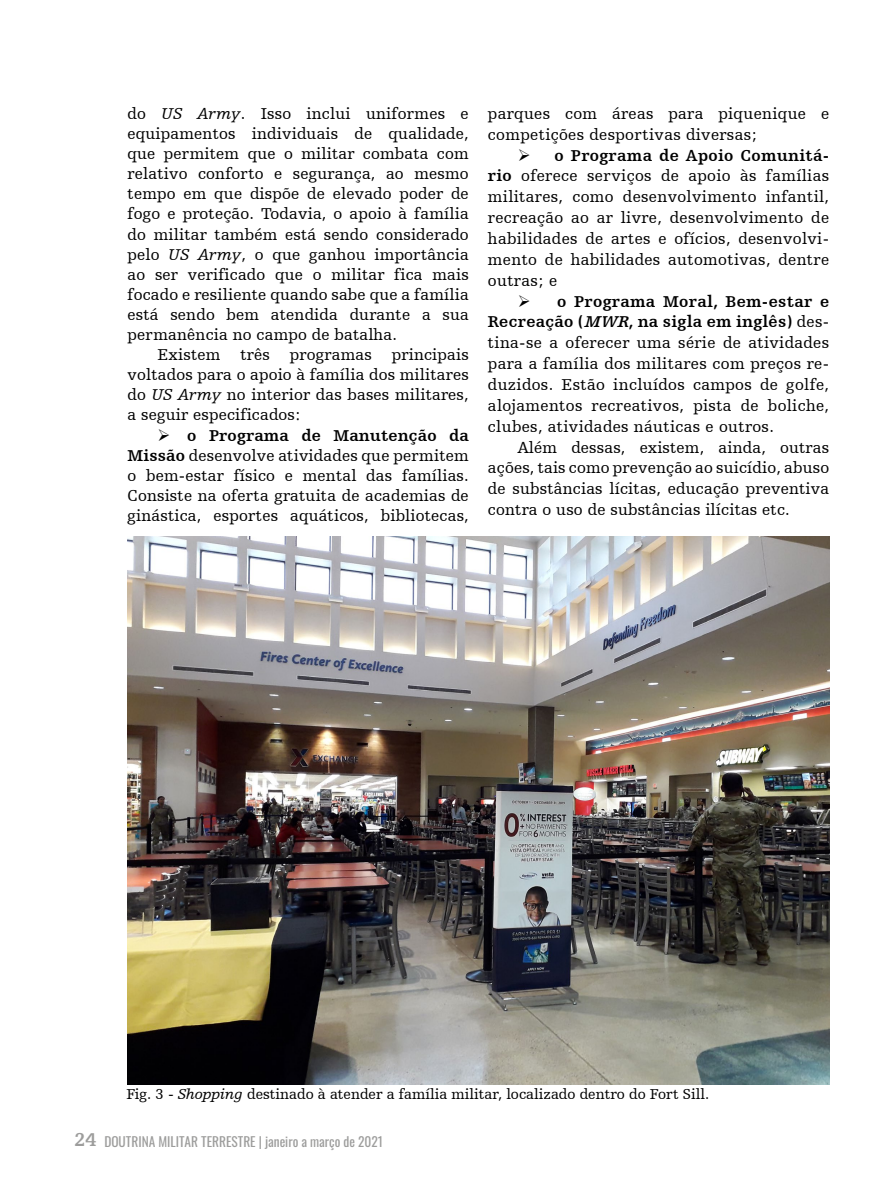
<style>
.page{position:relative;width:893px;height:1191px;background:#fff}
.page>*{position:absolute;margin:0;border:0;box-sizing:border-box;transform-origin:0 0}
.t1{font:16.5px/20.1px "Humanist Slabserif 712 BT";letter-spacing:.01em;color:#000;text-align:justify}
.t2{font:15px "Humanist Slabserif 712 BT";color:#000}
.t3{font:13.35px "Oswald";color:#9d9d9c}
.s1{font-style:italic}
.s2{font-weight:700}
.s3{font-weight:700;font-style:italic}
.s4{font-family:"Humanist Slabserif 712 BT";font-weight:700;font-size:19.5px}
</style>
<div class="page">
<img style="left:128px;top:537px;width:701px;height:547px">
<p class="t1" style="left:128px;top:103px;width:343px">do <span class="s1">US Army</span>. Isso inclui uniformes e equipamentos individuais de qualidade, que permitem que o militar combata com relativo conforto e segurança, ao mesmo tempo em que dispõe de elevado poder de fogo e proteção. Todavia, o apoio à família do militar também está sendo considerado pelo <span class="s1">US Army</span>, o que ganhou importância ao ser verificado que o militar fica mais focado e resiliente quando sabe que a família está sendo bem atendida durante a sua permanência no campo de batalha.</p>
<p class="t1" style="left:128px;top:344px;width:343px;text-indent:30px">Existem três programas principais voltados para o apoio à família dos militares do <span class="s1">US Army</span> no interior das bases militares, a seguir especificados:</p>
<p class="t1" style="left:128px;top:425px;width:343px;text-indent:30px">➢ <span class="s2">o Programa de Manutenção da Missão</span> desenvolve atividades que permitem o bem-estar físico e mental das famílias.<br>Consiste na oferta gratuita de academias de ginástica, esportes aquáticos, bibliotecas,</p>
<p class="t1" style="left:488px;top:103px;width:343px;line-height:20.9px">parques com áreas para piquenique e competições desportivas diversas;</p>
<p class="t1" style="left:488px;top:144px;width:343px;line-height:20.9px;text-indent:30px">➢ <span class="s2">o Programa de Apoio Comunitá&shy;rio</span> oferece serviços de apoio às famílias militares, como desenvolvimento infantil, recreação ao ar livre, desenvolvimento de habilidades de artes e ofícios, desenvolvi&shy;mento de habilidades automotivas, dentre outras; e</p>
<p class="t1" style="left:488px;top:290px;width:343px;line-height:20.9px;text-indent:30px">➢ <span class="s2">o Programa Moral, Bem-estar e Recreação (</span><span class="s3">MWR</span><span class="s2">, na sigla em inglês)</span> des&shy;tina-se a oferecer uma série de atividades para a família dos militares com preços re&shy;duzidos. Estão incluídos campos de golfe, alojamentos recreativos, pista de boliche, clubes, atividades náuticas e outros.</p>
<p class="t1" style="left:488px;top:436px;width:343px;line-height:20.9px;text-indent:30px">Além dessas, existem, ainda, outras ações, tais como prevenção ao suicídio, abuso de substâncias lícitas, educação preventiva contra o uso de substâncias ilícitas etc.</p>
<p class="t2" style="left:126px;top:1084px;width:584px">Fig. 3 - <span class="s1">Shopping</span> destinado à atender a família militar, localizado dentro do Fort Sill.</p>
<p class="t3" style="left:74px;top:1129px;width:310px"><span class="s4">24</span> DOUTRINA MILITAR TERRESTRE | janeiro a março de 2021</p>
</div>
